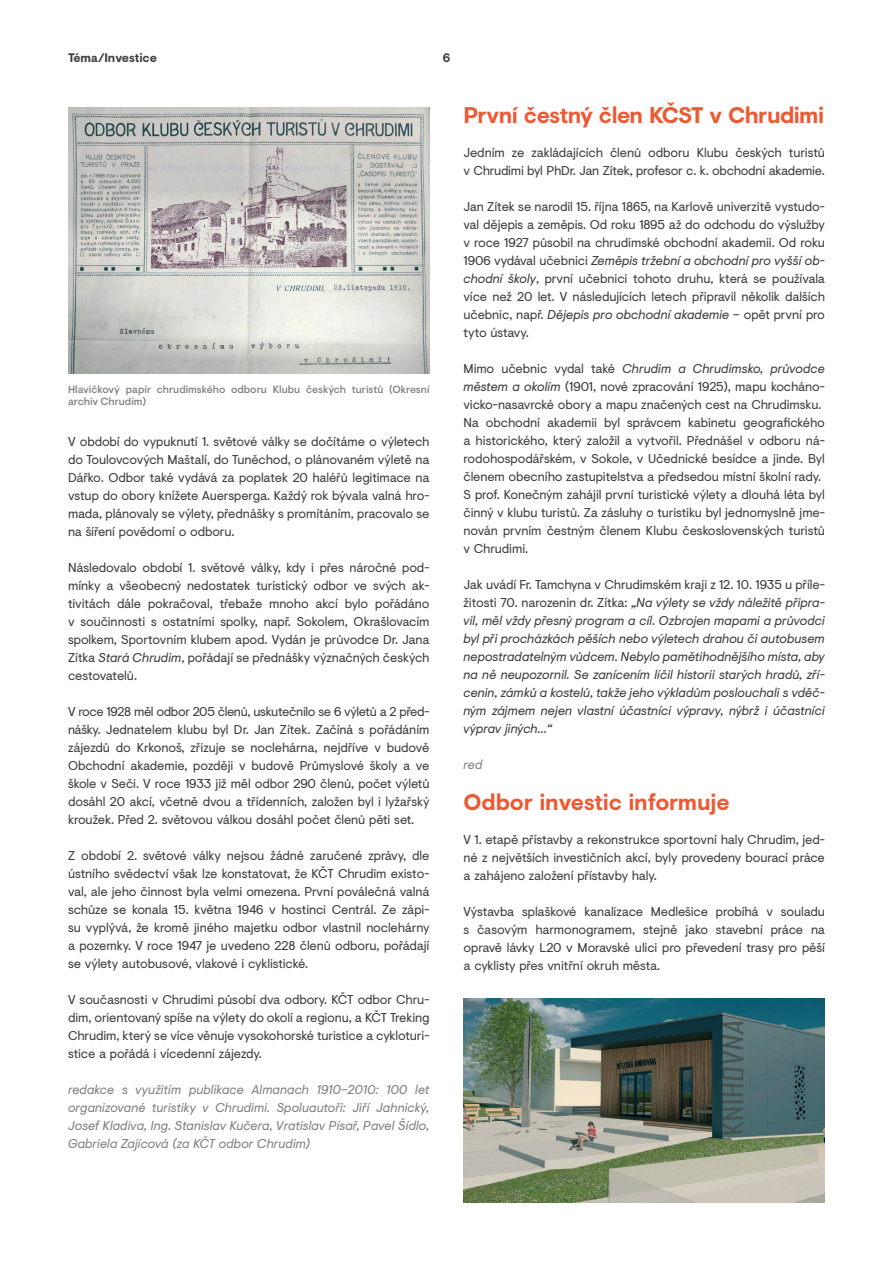
<style>
.page{position:relative;width:893px;height:1263px;background:#fff}
.page>*{position:absolute;margin:0;border:0;box-sizing:border-box;transform-origin:0 0}
.t1{font:700 22.5px "Visuelt";letter-spacing:-.015em;color:#ee5832}
.t2{font:12.75px/18px "Visuelt";letter-spacing:-.01em;color:#3e3e3f;text-align:justify}
.t3{font:italic 12.75px/18px "Visuelt";letter-spacing:-.01em;color:#3e3e3f;text-align:justify}
.t4{font:italic 12.75px/18px "Visuelt";letter-spacing:-.005em;color:#808285;text-align:justify}
.t5{font:700 12.3px "Visuelt";letter-spacing:-.01em;color:#3e3e3f}
.t6{font:500 10.5px/12.8px "Visuelt Pro";color:#808285}
.s1{font-style:italic}
.s2{font-style:normal}
</style>
<div class="page">
<img style="left:68px;top:107px;width:361px;height:266px">
<img style="left:463px;top:998px;width:362px;height:204px">
<p class="t5" style="left:68px;top:49px;width:91px">Téma/Investice</p>
<p class="t5" style="left:443px;top:49px;width:9px">6</p>
<p class="t6" style="left:68px;top:383px;width:363px">Hlavičkový papír chrudimského odboru Klubu českých turistů (Okresní archiv Chrudim)</p>
<p class="t2" style="left:68px;top:432px;width:363px">V období do vypuknutí 1. světové války se dočítáme o výletech do Toulovcových Maštalí, do Tuněchod, o plánovaném výletě na Dářko. Odbor také vydává za poplatek 20 haléřů legitimace na vstup do obory knížete Auersperga. Každý rok bývala valná hro&shy;mada, plánovaly se výlety, přednášky s promítáním, pracovalo se na šíření povědomí o odboru.</p>
<p class="t2" style="left:68px;top:558px;width:363px">Následovalo období 1. světové války, kdy i přes náročné pod&shy;mínky a všeobecný nedostatek turistický odbor ve svých ak&shy;tivitách dále pokračoval, třebaže mnoho akcí bylo pořádáno v součinnosti s ostatními spolky, např. Sokolem, Okrašlovacím spolkem, Sportovním klubem apod. Vydán je průvodce Dr. Jana Zítka <span class="s1">Stará Chrudim</span>, pořádají se přednášky význačných českých cestovatelů.</p>
<p class="t2" style="left:68px;top:702px;width:363px">V roce 1928 měl odbor 205 členů, uskutečnilo se 6 výletů a 2 před&shy;nášky. Jednatelem klubu byl Dr. Jan Zítek. Začíná s pořádáním zájezdů do Krkonoš, zřizuje se noclehárna, nejdříve v budově Obchodní akademie, později v budově Průmyslové školy a ve škole v Seči. V roce 1933 již měl odbor 290 členů, počet výletů dosáhl 20 akcí, včetně dvou a třídenních, založen byl i lyžařský kroužek. Před 2. světovou válkou dosáhl počet členů pěti set.</p>
<p class="t2" style="left:68px;top:846px;width:363px">Z období 2. světové války nejsou žádné zaručené zprávy, dle ústního svědectví však lze konstatovat, že KČT Chrudim existo&shy;val, ale jeho činnost byla velmi omezena. První poválečná valná schůze se konala 15. května 1946 v hostinci Centrál. Ze zápi&shy;su vyplývá, že kromě jiného majetku odbor vlastnil noclehárny a pozemky. V roce 1947 je uvedeno 228 členů odboru, pořádají se výlety autobusové, vlakové i cyklistické.</p>
<p class="t2" style="left:68px;top:990px;width:363px">V současnosti v Chrudimi působí dva odbory. KČT odbor Chru&shy;dim, orientovaný spíše na výlety do okolí a regionu, a KČT Treking Chrudim, který se více věnuje vysokohorské turistice a cykloturi&shy;stice a pořádá i vícedenní zájezdy.</p>
<p class="t4" style="left:68px;top:1080px;width:363px">redakce s využitím publikace Almanach 1910–2010: 100 let organizované turistiky v Chrudimi. Spoluautoři: Jiří Jahnický, Josef Kladiva, Ing. Stanislav Kučera, Vratislav Písař, Pavel Šídlo, Gabriela Zajícová (za KČT odbor Chrudim)</p>
<h1 class="t1" style="left:463px;top:98px;width:362px">První čestný člen KČST v Chrudimi</h1>
<p class="t2" style="left:463px;top:143px;width:363px">Jedním ze zakládajících členů odboru Klubu českých turistů v Chrudimi byl PhDr. Jan Zítek, profesor c. k. obchodní akademie.</p>
<p class="t2" style="left:463px;top:197px;width:363px">Jan Zítek se narodil 15. října 1865, na Karlově univerzitě vystudo&shy;val dějepis a zeměpis. Od roku 1895 až do odchodu do výslužby v roce 1927 působil na chrudimské obchodní akademii. Od roku 1906 vydával učebnici <span class="s1">Zeměpis tržební a obchodní pro vyšší ob&shy;chodní školy</span>, první učebnici tohoto druhu, která se používala více než 20 let. V následujících letech připravil několik dalších učebnic, např. <span class="s1">Dějepis pro obchodní akademie</span> – opět první pro tyto ústavy.</p>
<p class="t2" style="left:463px;top:359px;width:363px;text-align:left">Mimo učebnic vydal také <span class="s1">Chrudim a Chrudimsko, průvodce městem a okolím</span> (1901, nové zpracování 1925), mapu kocháno&shy;vicko-nasavrcké obory a mapu značených cest na Chrudimsku.<br>Na obchodní akademii byl správcem kabinetu geografického a historického, který založil a vytvořil. Přednášel v odboru ná&shy;rodohospodářském, v Sokole, v Učednické besídce a jinde. Byl členem obecního zastupitelstva a předsedou místní školní rady.<br>S prof. Konečným zahájil první turistické výlety a dlouhá léta byl činný v klubu turistů. Za zásluhy o turistiku byl jednomyslně jme&shy;nován prvním čestným členem Klubu československých turistů v Chrudimi.</p>
<p class="t3" style="left:463px;top:576px;width:363px"><span class="s2">Jak uvádí Fr. Tamchyna v Chrudimském kraji z 12. 10. 1935 u příle&shy;žitosti 70. narozenin dr. Zítka:</span> „Na výlety se vždy náležitě připra&shy;vil, měl vždy přesný program a cíl. Ozbrojen mapami a průvodci byl při procházkách pěších nebo výletech drahou či autobusem nepostradatelným vůdcem. Nebylo pamětihodnějšího místa, aby na ně neupozornil. Se zanícením líčil historii starých hradů, zří&shy;cenin, zámků a kostelů, takže jeho výkladům poslouchali s vděč&shy;ným zájmem nejen vlastní účastníci výpravy, nýbrž i účastníci výprav jiných…“</p>
<p class="t4" style="left:463px;top:756px;width:21px">red</p>
<h1 class="t1" style="left:463px;top:785px;width:268px">Odbor investic informuje</h1>
<p class="t2" style="left:463px;top:830px;width:363px">V 1. etapě přístavby a rekonstrukce sportovní haly Chrudim, jed&shy;né z největších investičních akcí, byly provedeny bourací práce a zahájeno založení přístavby haly.</p>
<p class="t2" style="left:463px;top:902px;width:363px">Výstavba splaškové kanalizace Medlešice probíhá v souladu s časovým harmonogramem, stejně jako stavební práce na opravě lávky L20 v Moravské ulici pro převedení trasy pro pěší a cyklisty přes vnitřní okruh města.</p>
</div>
